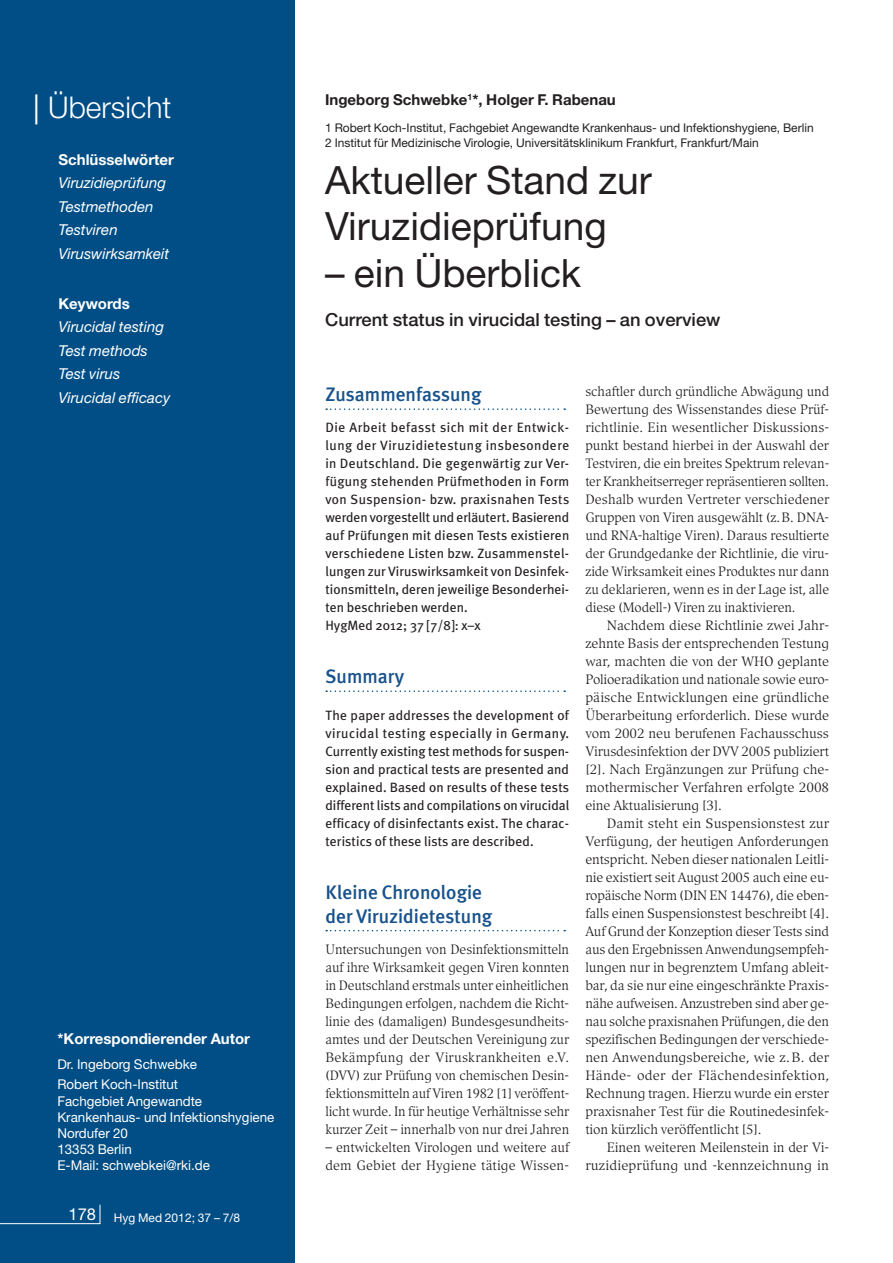
<style>
.page{position:relative;width:893px;height:1263px;background:#fff}
.page>*{position:absolute;margin:0;border:0;box-sizing:border-box;transform-origin:0 0}
.t1{font:39px/46.8px "Helvetica Neue";color:#231f20}
.t2{font:300 30px "Helvetica Neue";color:#fff}
.t3{font:500 19.5px/23.4px "Meta Plus";color:#18528b}
.t4{font:500 18px "Helvetica Neue";color:#231f20}
.t5{font:italic 15px/23.5px "Helvetica Neue";color:#fff}
.t6{font:700 15px "Helvetica Neue";color:#fff}
.t7{font:700 15px "Helvetica Neue";color:#231f20}
.t8{font:13.5px/18px "Compatil Exquisit LT";letter-spacing:-.01em;color:#231f20;text-align:justify}
.t9{font:13.5px/18px "Meta Plus";letter-spacing:.015em;color:#231f20}
.t10{font:13.5px/16.2px "Helvetica Neue";color:#fff}
.t11{font:12px/14.4px "Helvetica Neue";color:#231f20}
.t12{font:12px "Helvetica Neue";color:#fff}
.s1{font-weight:400}
</style>
<div class="page">
<div style="left:0;top:0;width:295px;height:1263px;background:#004e85"></div>
<hr style="left:0;top:1223px;width:100px;height:1px;background:#fff">
<svg style="left:100px;top:1205px;width:1px;height:19px"></svg>
<svg style="left:326px;top:408px;width:239px;height:2px"></svg>
<svg style="left:326px;top:690px;width:239px;height:2px"></svg>
<svg style="left:326px;top:930px;width:239px;height:1px"></svg>
<h2 class="t2" style="left:33px;top:89px;width:140px"><span class="s1">|</span> Übersicht</h2>
<p class="t6" style="left:58px;top:150px;width:117px">Schlüsselwörter</p>
<p class="t5" style="left:58px;top:171px;width:112px">Viruzidieprüfung<br>Testmethoden<br>Testviren<br>Viruswirksamkeit</p>
<p class="t6" style="left:58px;top:294px;width:73px">Keywords</p>
<p class="t5" style="left:58px;top:315px;width:113px">Virucidal testing<br>Test methods<br>Test virus<br>Virucidal efficacy</p>
<p class="t6" style="left:57px;top:1029px;width:194px">*Korrespondierender Autor</p>
<p class="t10" style="left:57px;top:1054px;width:141px;line-height:20.4px">Dr. Ingeborg Schwebke<br>Robert Koch-Institut</p>
<p class="t10" style="left:57px;top:1092px;width:218px">Fachgebiet Angewandte<br>Krankenhaus- und Infektionshygiene<br>Nordufer 20<br>13353 Berlin<br>E-Mail: schwebkei@rki.de</p>
<p class="t12" style="left:69px;top:1210px;width:173px"><sup>178</sup> Hyg Med 2012; 37 – 7/8</p>
<p class="t7" style="left:325px;top:91px;width:292px">Ingeborg Schwebke<sup>1</sup>*, Holger F. Rabenau</p>
<p class="t11" style="left:325px;top:121px;width:490px">1 Robert Koch-Institut, Fachgebiet Angewandte Krankenhaus- und Infektionshygiene, Berlin<br>2 Institut für Medizinische Virologie, Universitätsklinikum Frankfurt, Frankfurt/Main</p>
<h1 class="t1" style="left:325px;top:156px;width:328px">Aktueller Stand zur<br>Viruzidieprüfung</h1>
<h1 class="t1" style="left:325px;top:249px;width:258px">– ein Überblick</h1>
<h3 class="t4" style="left:325px;top:309px;width:397px">Current status in virucidal testing – an overview</h3>
<h3 class="t3" style="left:325px;top:383px;width:158px">Zusammenfassung</h3>
<p class="t9" style="left:325px;top:418px;width:245px">Die Arbeit befasst sich mit der Entwick&shy;lung der Viruzidietestung insbesondere in Deutschland. Die gegenwärtig zur Ver&shy;fügung stehenden Prüfmethoden in Form von Suspension- bzw. praxisnahen Tests werden vorgestellt und erläutert. Basierend auf Prüfungen mit diesen Tests existieren verschiedene Listen bzw. Zusammenstel&shy;lungen zur Viruswirksamkeit von Desinfek&shy;tionsmitteln, deren jeweilige Besonderhei&shy;ten beschrieben werden.<br>HygMed 2012; 37 [7/8]: x–x</p>
<h3 class="t3" style="left:325px;top:665px;width:80px">Summary</h3>
<p class="t9" style="left:325px;top:706px;width:245px;text-align:justify">The paper addresses the development of virucidal testing especially in Germany.<br>Currently existing test methods for suspen&shy;sion and practical tests are presented and explained. Based on results of these tests different lists and compilations on virucidal efficacy of disinfectants exist. The charac&shy;teristics of these lists are described.</p>
<h3 class="t3" style="left:325px;top:881px;width:168px">Kleine Chronologie der Viruzidietestung</h3>
<p class="t8" style="left:325px;top:940px;width:245px">Untersuchungen von Desinfektionsmitteln auf ihre Wirksamkeit gegen Viren konnten in Deutschland erstmals unter einheitlichen Bedingungen erfolgen, nachdem die Richt&shy;linie des (damaligen) Bundesgesundheits&shy;amtes und der Deutschen Vereinigung zur Bekämpfung der Viruskrankheiten e.V. (DVV) zur Prüfung von chemischen Desin&shy;fektionsmitteln auf Viren 1982 [1] veröffent&shy;licht wurde. In für heutige Verhältnisse sehr kurzer Zeit – innerhalb von nur drei Jahren</p>
<p class="t8" style="left:325px;top:1138px;width:245px">– entwickelten Virologen und weitere auf dem Gebiet der Hygiene tätige Wissen-</p>
<p class="t8" style="left:585px;top:382px;width:245px">schaftler durch gründliche Abwägung und Bewertung des Wissenstandes diese Prüf&shy;richtlinie. Ein wesentlicher Diskussions&shy;punkt bestand hierbei in der Auswahl der Testviren, die ein breites Spektrum relevan&shy;ter Krankheitserreger repräsentieren sollten.<br>Deshalb wurden Vertreter verschiedener Gruppen von Viren ausgewählt (z.B. DNA&shy;und RNA-haltige Viren). Daraus resultierte der Grundgedanke der Richtlinie, die viru&shy;zide Wirksamkeit eines Produktes nur dann zu deklarieren, wenn es in der Lage ist, alle diese (Modell-) Viren zu inaktivieren.</p>
<p class="t8" style="left:585px;top:616px;width:245px;text-indent:21px">Nachdem diese Richtlinie zwei Jahr&shy;zehnte Basis der entsprechenden Testung war, machten die von der WHO geplante Polioeradikation und nationale sowie euro&shy;päische Entwicklungen eine gründliche Überarbeitung erforderlich. Diese wurde vom 2002 neu berufenen Fachausschuss Virusdesinfektion der DVV 2005 publiziert [2]. Nach Ergänzungen zur Prüfung che&shy;mothermischer Verfahren erfolgte 2008 eine Aktualisierung [3].</p>
<p class="t8" style="left:585px;top:814px;width:245px;text-indent:21px">Damit steht ein Suspensionstest zur Verfügung, der heutigen Anforderungen entspricht. Neben dieser nationalen Leitli&shy;nie existiert seit August 2005 auch eine eu&shy;ropäische Norm (DIN EN 14476), die eben&shy;falls einen Suspensionstest beschreibt [4].<br>Auf Grund der Konzeption dieser Tests sind aus den Ergebnissen Anwendungsempfeh&shy;lungen nur in begrenztem Umfang ableit&shy;bar, da sie nur eine eingeschränkte Praxis&shy;nähe aufweisen. Anzustreben sind aber ge&shy;nau solche praxisnahen Prüfungen, die den spezifischen Bedingungen der verschiede&shy;nen Anwendungsbereiche, wie z.B. der Hände- oder der Flächendesinfektion, Rechnung tragen. Hierzu wurde ein erster praxisnaher Test für die Routinedesinfek&shy;tion kürzlich veröffentlicht [5].</p>
<p class="t8" style="left:585px;top:1138px;width:245px;text-align:right">Einen weiteren Meilenstein in der Vi&shy;ruzidieprüfung und -kennzeichnung in</p>
</div>
